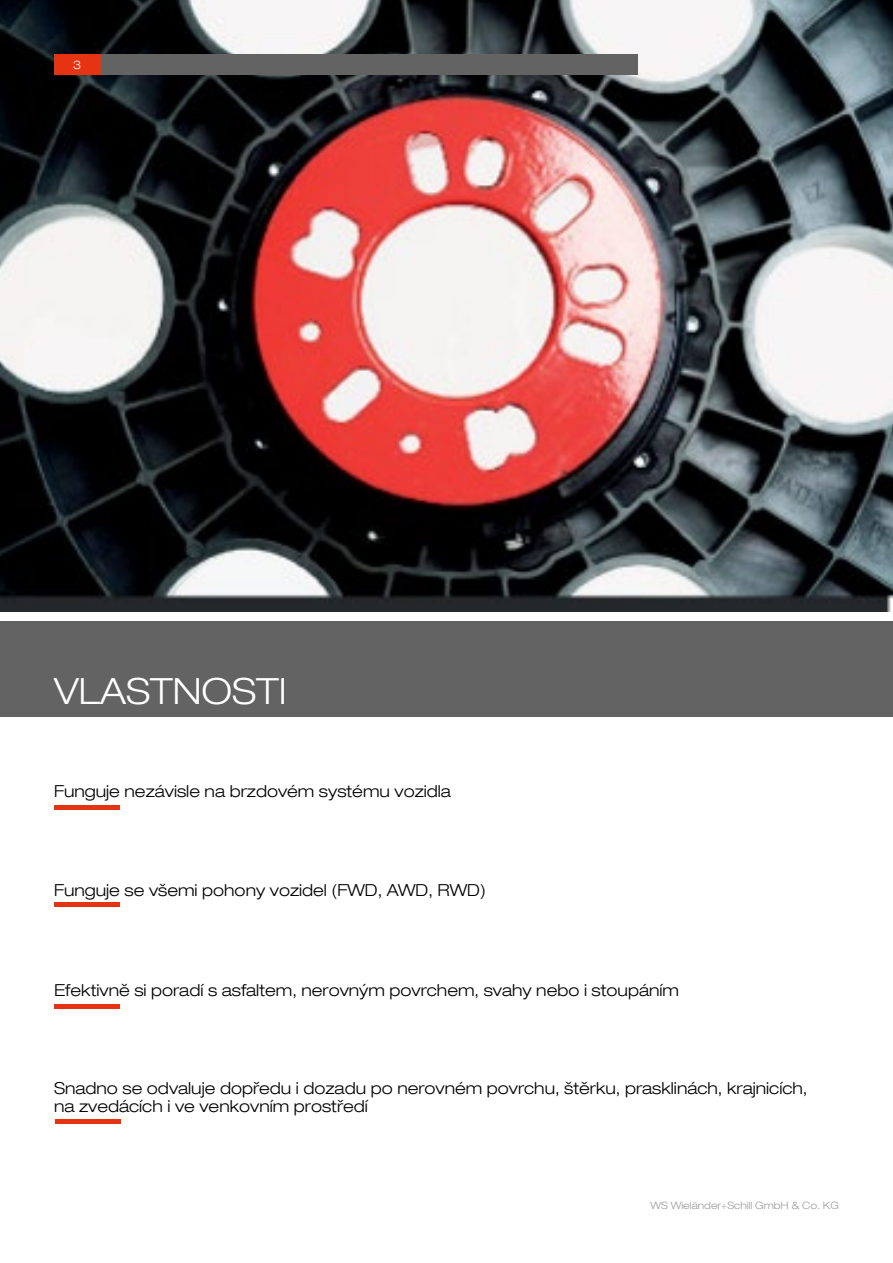
<style>
.page{position:relative;width:893px;height:1263px;background:#fff}
.page>*{position:absolute;margin:0;border:0;box-sizing:border-box;transform-origin:0 0}
.t1{font:300 expanded 36px "Ford CE";color:#fff}
.t2{font:300 expanded 16.5px/18px "Ford";color:#000}
.t3{font:300 expanded 12px "Ford CE";color:#fff}
.t4{font:300 expanded 10.2px "Ford CE";color:#9d9d9c}
</style>
<div class="page">
<div style="left:0;top:621px;width:893px;height:95px;background:#646363"></div>
<img style="left:0;top:0;width:893px;height:611px">
<div style="left:100px;top:54px;width:538px;height:21px;background:#646363"></div>
<div style="left:54px;top:54px;width:46px;height:21px;background:#e63312"></div>
<hr style="left:54px;top:805px;width:66px;height:4px;background:#e63312">
<hr style="left:54px;top:1004px;width:66px;height:4px;background:#e63312">
<hr style="left:54px;top:902px;width:66px;height:4px;background:#e63312">
<div style="left:55px;top:1119px;width:66px;height:5px;background:#e63312"></div>
<p class="t3" style="left:73px;top:57px;width:10px">3</p>
<h1 class="t1" style="left:54px;top:669px;width:234px">VLASTNOSTI</h1>
<p class="t2" style="left:54px;top:782px;width:398px">Funguje nezávisle na brzdovém systému vozidla</p>
<p class="t2" style="left:54px;top:881px;width:433px">Funguje se všemi pohony vozidel (FWD, AWD, RWD)</p>
<p class="t2" style="left:54px;top:981px;width:627px">Efektivně si poradí s asfaltem, nerovným povrchem, svahy nebo i stoupáním</p>
<p class="t2" style="left:54px;top:1079px;width:755px">Snadno se odvaluje dopředu i dozadu po nerovném povrchu, štěrku, prasklinách, krajnicích, na zvedácích i ve venkovním prostředí</p>
<p class="t4" style="left:650px;top:1199px;width:190px">WS Wieländer+Schill GmbH &amp; Co. KG</p>
</div>
